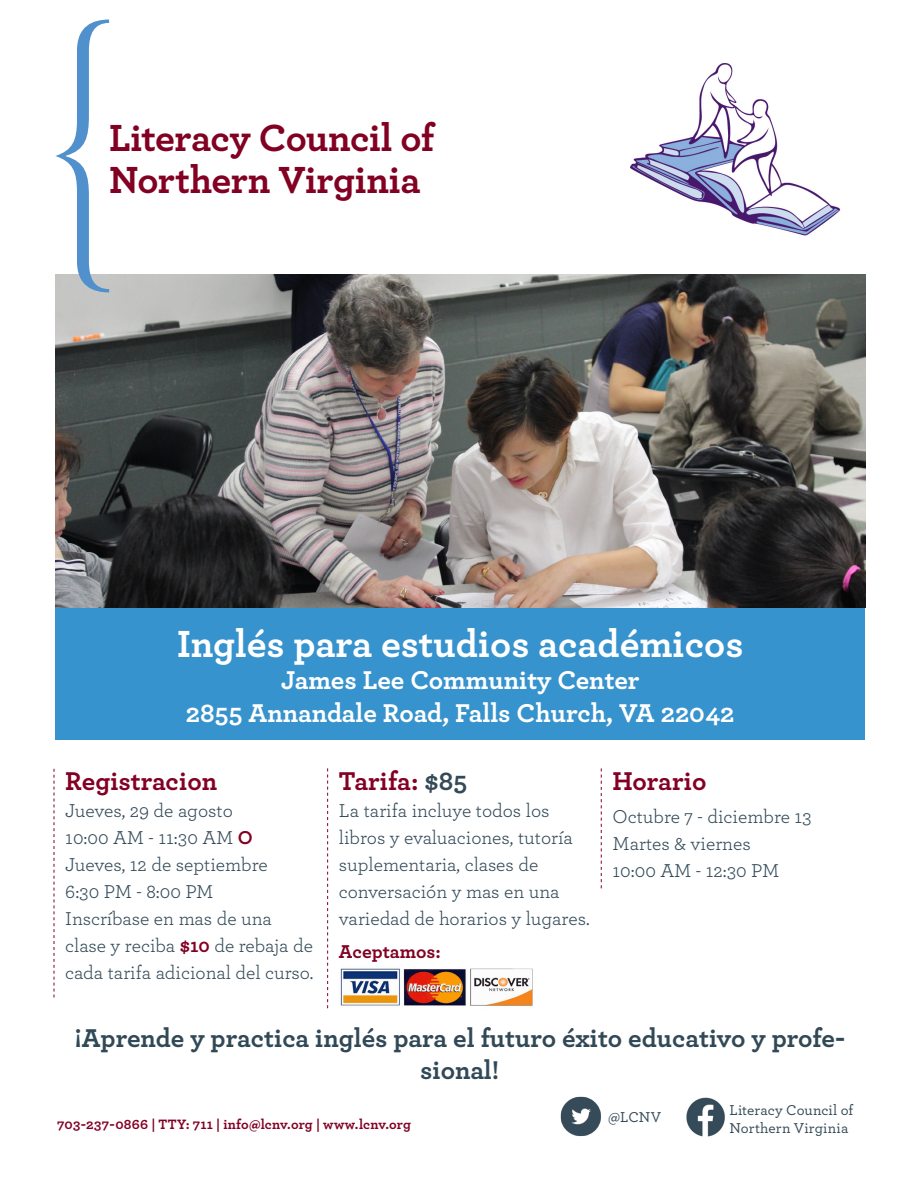
<style>
.page{position:relative;width:918px;height:1188px;background:#fff}
.page>*{position:absolute;margin:0;border:0;box-sizing:border-box;transform-origin:0 0}
.t1{font:700 39.6px/42px "Archer";letter-spacing:-.015em;color:#820123}
.t2{font:700 39.6px "Archer";color:#fff}
.t3{font:700 27px/32.4px "Archer";color:#314957;text-align:center}
.t4{font:700 27px "Archer";color:#fff}
.t5{font:700 27px "Archer";color:#830024}
.t6{font:19.5px/27px "Archer";color:#314957}
.t7{font:19.5px/27px "Archer";color:#344a57}
.t8{font:700 19.5px "Archer";color:#820123}
.t9{font:500 15px/18px "Archer";letter-spacing:.005em;color:#344a57}
.t10{font:700 14.25px "Archer";letter-spacing:.01em;color:#820024}
.s1{font-weight:700;color:#820123}
.s2{font-weight:700;color:#830024}
.s3{color:#344a57}
</style>
<div class="page">
<div style="left:55px;top:607px;width:810px;height:133px;background:#3793cd"></div>
<svg style="left:327px;top:768px;width:1px;height:240px"></svg>
<svg style="left:54px;top:769px;width:1px;height:228px"></svg>
<img style="left:686px;top:1098px;width:39px;height:38px">
<img style="left:560px;top:1096px;width:41px;height:41px">
<img style="left:631px;top:63px;width:210px;height:173px">
<img style="left:55px;top:274px;width:810px;height:333px">
<svg style="left:601px;top:768px;width:1px;height:120px"></svg>
<svg style="left:55px;top:20px;width:54px;height:272px"></svg>
<img style="left:340px;top:968px;width:193px;height:38px">
<p class="t1" style="left:109px;top:114px;width:327px">Literacy Council of<br>Northern Virginia</p>
<p class="t2" style="left:177px;top:612px;width:568px">Inglés para estudios académicos</p>
<p class="t4" style="left:281px;top:659px;width:360px">James Lee Community Center</p>
<p class="t4" style="left:186px;top:691px;width:550px">2855 Annandale Road, Falls Church, VA 22042</p>
<p class="t5" style="left:65px;top:760px;width:153px">Registracion</p>
<p class="t6" style="left:65px;top:796px;width:204px">Jueves, 29 de agosto<br>10:00 AM - 11:30 AM <span class="s1">O<br></span>Jueves, 12 de septiembre<br>6:30 PM - 8:00 PM</p>
<p class="t7" style="left:65px;top:904px;width:250px">Inscríbase en mas de una clase y reciba <span class="s2">$10</span> de rebaja de cada tarifa adicional del curso.</p>
<p class="t5" style="left:339px;top:760px;width:130px">Tarifa: <span class="s3">$85</span></p>
<p class="t6" style="left:339px;top:796px;width:252px">La tarifa incluye todos los libros y evaluaciones, tutoría suplementaria, clases de conversación y mas en una variedad de horarios y lugares.</p>
<p class="t8" style="left:339px;top:936px;width:103px">Aceptamos:</p>
<p class="t5" style="left:613px;top:760px;width:95px">Horario</p>
<p class="t6" style="left:613px;top:802px;width:201px">Octubre 7 - diciembre 13<br>Martes &amp; viernes<br>10:00 AM - 12:30 PM</p>
<p class="t3" style="left:74px;top:1020px;width:772px">¡Aprende y practica inglés para el futuro éxito educativo y profe&shy;sional!</p>
<p class="t10" style="left:57px;top:1113px;width:356px">703-237-0866 | TTY: 711 | info@lcnv.org | www.lcnv.org</p>
<p class="t9" style="left:608px;top:1107px;width:55px">@LCNV</p>
<p class="t9" style="left:730px;top:1100px;width:125px">Literacy Council of<br>Northern Virginia</p>
</div>
